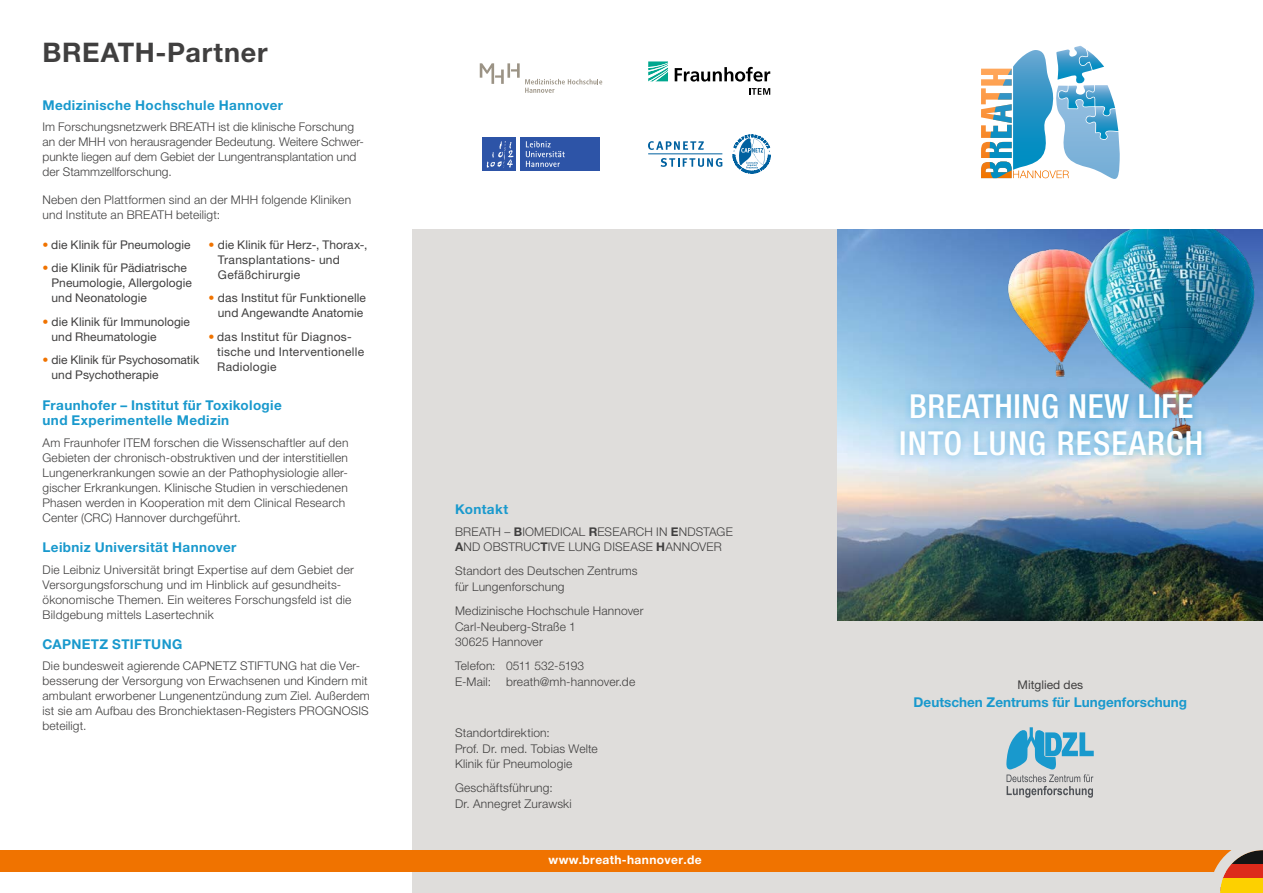
<style>
.page{position:relative;width:1263px;height:893px;background:#fff}
.page>*{position:absolute;margin:0;border:0;box-sizing:border-box;transform-origin:0 0}
.t1{font:500 condensed 33px/37.5px "Helvetica Neue LT Pro";letter-spacing:.02em;color:#fff}
.t2{font:700 27px "Helvetica Neue LT Pro";letter-spacing:.025em;color:#403f3f}
.t3{font:700 13.5px/15.6px "Helvetica Neue LT Pro";letter-spacing:.025em;color:#1999cd}
.t4{font:700 13.5px "Helvetica Neue LT Pro";color:#1999cd}
.t5{font:300 12px/15px "Helvetica Neue LT Pro";letter-spacing:.015em;color:#403f3f}
.t6{font:12px/15px "Helvetica Neue LT Pro";letter-spacing:.005em;color:#403f3f}
.t7{font:700 12px "Helvetica Neue LT Pro";letter-spacing:.03em;color:#fff}
.s1{font-weight:300;color:#f07300}
.s2{color:#f07300}
.s3{font-weight:700}
</style>
<div class="page">
<div style="left:412px;top:230px;width:426px;height:663px;background:#dfdddb"></div>
<div style="left:838px;top:573px;width:425px;height:320px;background:#dfdddb"></div>
<svg style="left:981px;top:46px;width:139px;height:133px"></svg>
<img style="left:838px;top:230px;width:425px;height:391px">
<img style="left:955px;top:230px;width:308px;height:255px">
<div style="left:0;top:850px;width:1263px;height:22px;background:#f07300"></div>
<div style="left:520px;top:137px;width:79px;height:34px;background:#2d54a7"></div>
<div style="left:482px;top:137px;width:34px;height:34px;background:#2d54a7"></div>
<svg style="left:526px;top:141px;width:39px;height:26px"></svg>
<svg style="left:487px;top:141px;width:27px;height:27px"></svg>
<svg style="left:480px;top:63px;width:122px;height:30px"></svg>
<svg style="left:648px;top:61px;width:20px;height:20px"></svg>
<svg style="left:675px;top:67px;width:95px;height:15px"></svg>
<svg style="left:749px;top:88px;width:21px;height:7px"></svg>
<svg style="left:733px;top:135px;width:37px;height:38px"></svg>
<svg style="left:648px;top:141px;width:56px;height:9px"></svg>
<svg style="left:661px;top:158px;width:61px;height:9px"></svg>
<hr style="left:648px;top:153px;width:74px;height:1px;background:#0061a0">
<svg style="left:1006px;top:727px;width:88px;height:71px"></svg>
<div style="left:893px;top:386px;width:316px;height:78px;background:#1999cd;opacity:.9"></div>
<svg style="left:1214px;top:850px;width:49px;height:43px;background:#cc893e"></svg>
<h2 class="t2" style="left:43px;top:35px;width:226px">BREATH-Partner</h2>
<p class="t3" style="left:43px;top:97px;width:242px">Medizinische Hochschule Hannover</p>
<p class="t5" style="left:43px;top:119px;width:323px">Im Forschungsnetzwerk BREATH ist die klinische Forschung an der MHH von herausragender Bedeutung. Weitere Schwer&shy;punkte liegen auf dem Gebiet der Lungentransplantation und der Stammzellforschung.</p>
<p class="t5" style="left:43px;top:192px;width:310px">Neben den Plattformen sind an der MHH folgende Kliniken und Institute an BREATH beteiligt:</p>
<p class="t6" style="left:43px;top:237px;width:150px"><span class="s1">•</span> die Klinik für Pneumologie</p>
<p class="t6" style="left:52px;top:260px;width:142px;text-indent:-9px"><span class="s2">•</span> die Klinik für Pädiatrische<br>Pneumologie, Allergologie und Neonatologie</p>
<p class="t6" style="left:52px;top:314px;width:140px;text-indent:-9px"><span class="s2">•</span> die Klinik für Immunologie und Rheumatologie</p>
<p class="t6" style="left:52px;top:352px;width:149px;text-indent:-9px"><span class="s2">•</span> die Klinik für Psychosomatik und Psychotherapie</p>
<p class="t6" style="left:218px;top:237px;width:151px;text-indent:-10px"><span class="s2">•</span> die Klinik für Herz-, Thorax-,<br>Transplantations- und<br>Gefäßchirurgie</p>
<p class="t6" style="left:208px;top:290px;width:159px;text-align:center"><span class="s2">•</span> das Institut für Funktionelle und Angewandte Anatomie</p>
<p class="t6" style="left:217px;top:329px;width:148px;text-indent:-9px"><span class="s2">•</span> das Institut für Diagnos&shy;tische und Interventionelle<br>Radiologie</p>
<p class="t3" style="left:43px;top:397px;width:241px">Fraunhofer – Institut für Toxikologie und Experimentelle Medizin</p>
<p class="t5" style="left:43px;top:435px;width:307px">Am Fraunhofer ITEM forschen die Wissenschaftler auf den Gebieten der chronisch-obstruktiven und der interstitiellen Lungenerkrankungen sowie an der Pathophysiologie aller&shy;gischer Erkrankungen. Klinische Studien in verschiedenen Phasen werden in Kooperation mit dem Clinical Research Center (CRC) Hannover durchgeführt.</p>
<p class="t3" style="left:43px;top:539px;width:195px">Leibniz Universität Hannover</p>
<p class="t5" style="left:43px;top:562px;width:313px">Die Leibniz Universität bringt Expertise auf dem Gebiet der Versorgungsforschung und im Hinblick auf gesundheits&shy;ökonomische Themen. Ein weiteres Forschungsfeld ist die Bildgebung mittels Lasertechnik</p>
<p class="t3" style="left:43px;top:636px;width:141px">CAPNETZ STIFTUNG</p>
<p class="t5" style="left:43px;top:658px;width:329px">Die bundesweit agierende CAPNETZ STIFTUNG hat die Ver&shy;besserung der Versorgung von Erwachsenen und Kindern mit ambulant erworbener Lungenentzündung zum Ziel. Außerdem ist sie am Aufbau des Bronchiektasen-Registers PROGNOSIS beteiligt.</p>
<p class="t3" style="left:455px;top:501px;width:55px">Kontakt</p>
<p class="t5" style="left:455px;top:523px;width:279px;line-height:15.6px">BREATH – <span class="s3">B</span>IOMEDICAL <span class="s3">R</span>ESEARCH IN <span class="s3">E</span>NDSTAGE<br><span class="s3">A</span>ND OBSTRUC<span class="s3">T</span>IVE LUNG DISEASE <span class="s3">H</span>ANNOVER</p>
<p class="t5" style="left:455px;top:563px;width:184px;line-height:15.6px">Standort des Deutschen Zentrums für Lungenforschung</p>
<p class="t5" style="left:455px;top:603px;width:190px;line-height:15.6px">Medizinische Hochschule Hannover<br>Carl-Neuberg-Straße 1<br>30625 Hannover</p>
<p class="t5" style="left:455px;top:658px;width:182px;line-height:15.6px">Telefon: 0511 532-5193<br>E-Mail: breath@mh-hannover.de</p>
<p class="t5" style="left:455px;top:725px;width:144px;line-height:15.6px">Standortdirektion:<br>Prof. Dr. med. Tobias Welte<br>Klinik für Pneumologie</p>
<p class="t5" style="left:455px;top:780px;width:118px;line-height:15.6px">Geschäftsführung:<br>Dr. Annegret Zurawski</p>
<p class="t7" style="left:548px;top:852px;width:155px">www.breath-hannover.de</p>
<h1 class="t1" style="left:899px;top:387px;width:305px">BREATHING NEW LIFE<br>INTO LUNG RESEARCH</h1>
<p class="t6" style="left:1017px;top:677px;width:67px">Mitglied des</p>
<p class="t4" style="left:913px;top:694px;width:275px">Deutschen Zentrums für Lungenforschung</p>
</div>
